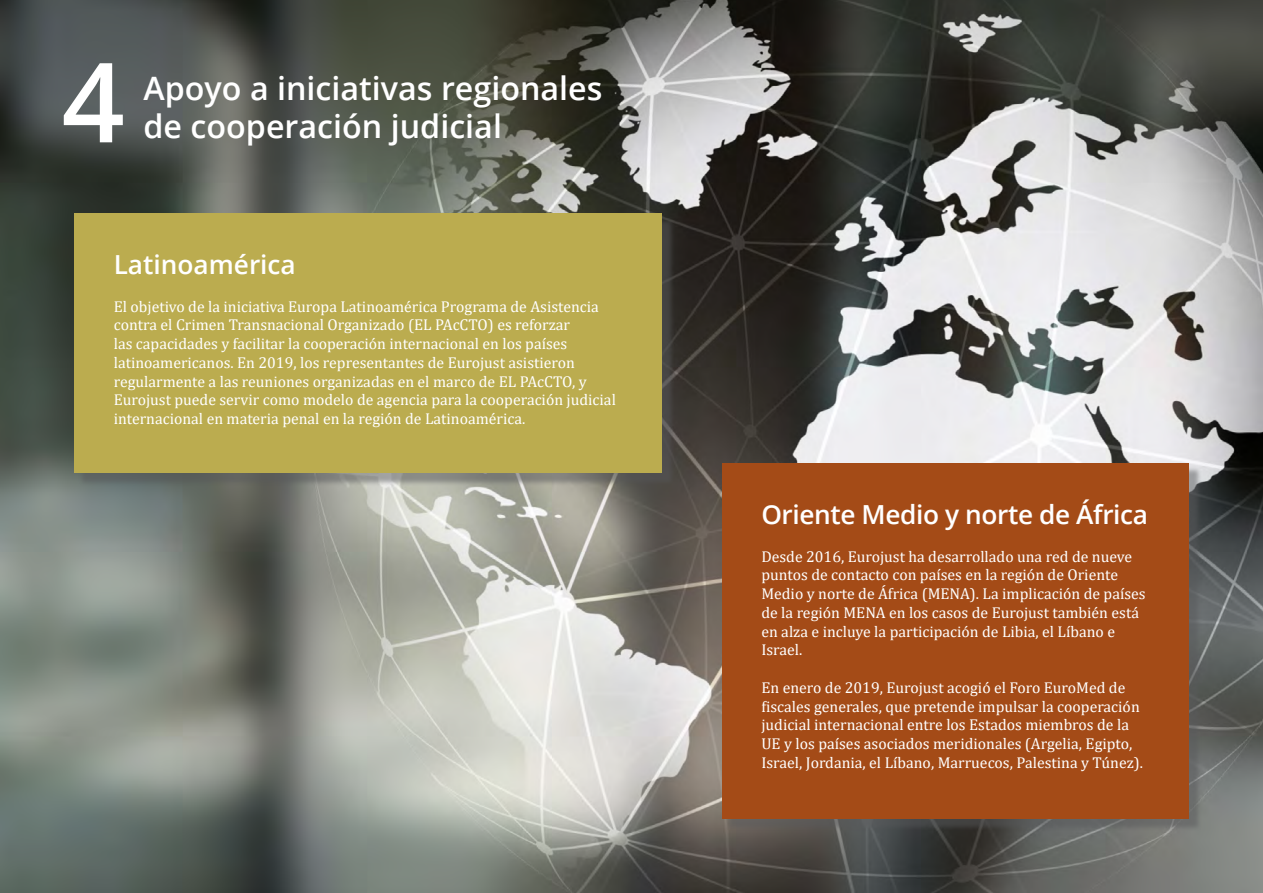
<style>
.page{position:relative;width:1263px;height:893px;background:#fff}
.page>*{position:absolute;margin:0;border:0;box-sizing:border-box;transform-origin:0 0}
.t1{font:600 32.25px/38.2px "Open Sans";color:#fff}
.t2{font:600 26.25px "Open Sans";letter-spacing:-.015em;color:#fff}
.t3{font:15.75px/18.8px "Cambria";color:#fff}
</style>
<div class="page">
<img style="left:0;top:0;width:1263px;height:893px">
<div style="left:78px;top:217px;width:597px;height:269px;background:#57585a;opacity:.5"></div>
<div style="left:74px;top:213px;width:588px;height:260px;background:#bbac4f"></div>
<div style="left:726px;top:466px;width:475px;height:365px;background:#57585a;opacity:.5"></div>
<div style="left:722px;top:463px;width:466px;height:355px;background:#a44b17"></div>
<svg style="left:64px;top:63px;width:59px;height:79px"></svg>
<p class="t1" style="left:144px;top:68px;width:461px">Apoyo a iniciativas regionales de cooperación judicial</p>
<p class="t2" style="left:114px;top:247px;width:184px">Latinoamérica</p>
<p class="t3" style="left:114px;top:297px;width:504px">El objetivo de la iniciativa Europa Latinoamérica Programa de Asistencia contra el Crimen Transnacional Organizado (EL PAcCTO) es reforzar<br>las capacidades y facilitar la cooperación internacional en los países latinoamericanos. En 2019, los representantes de Eurojust asistieron regularmente a las reuniones organizadas en el marco de EL PAcCTO, y Eurojust puede servir como modelo de agencia para la cooperación judicial internacional en materia penal en la región de Latinoamérica.</p>
<p class="t2" style="left:761px;top:496px;width:388px">Oriente Medio y norte de África</p>
<p class="t3" style="left:761px;top:547px;width:386px">Desde 2016, Eurojust ha desarrollado una red de nueve puntos de contacto con países en la región de Oriente Medio y norte de África (MENA). La implicación de países de la región MENA en los casos de Eurojust también está en alza e incluye la participación de Libia, el Líbano e Israel.</p>
<p class="t3" style="left:761px;top:678px;width:383px">En enero de 2019, Eurojust acogió el Foro EuroMed de fiscales generales, que pretende impulsar la cooperación judicial internacional entre los Estados miembros de la UE y los países asociados meridionales (Argelia, Egipto, Israel, Jordania, el Líbano, Marruecos, Palestina y Túnez).</p>
</div>
